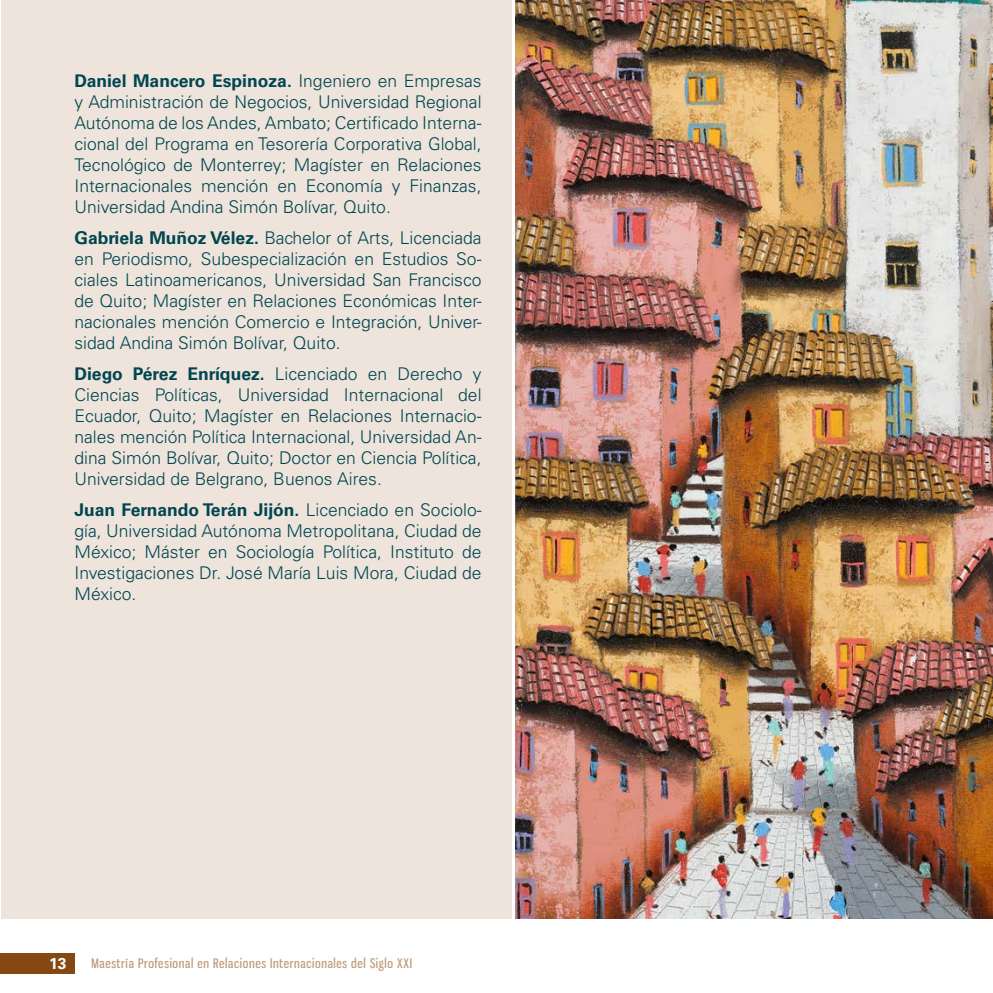
<style>
.page{position:relative;width:993px;height:993px;background:#fff}
.page>*{position:absolute;margin:0;border:0;box-sizing:border-box;transform-origin:0 0}
.t1{font:300 17.5px/21px "Univers LT Std";color:#004651;text-align:justify}
.t2{font:700 15.75px "Univers LT Std";color:#fff}
.t3{font:13.12px "Gnuolane Rg";letter-spacing:.05em;color:#be9976}
.s1{font-weight:700}
</style>
<div class="page">
<div style="left:0;top:952px;width:74px;height:21px;background:#854813"></div>
<div style="left:1px;top:0;width:510px;height:918px;background:#efe4db"></div>
<img style="left:515px;top:0;width:477px;height:918px">
<p class="t1" style="left:74px;top:70px;width:408px"><span class="s1">Daniel Mancero Espinoza.</span> Ingeniero en Empresas y Administración de Negocios, Universidad Regional Autónoma de los Andes, Ambato; Certificado Interna&shy;cional del Programa en Tesorería Corporativa Global, Tecnológico de Monterrey; Magíster en Relaciones Internacionales mención en Economía y Finanzas, Universidad Andina Simón Bolívar, Quito.</p>
<p class="t1" style="left:74px;top:227px;width:408px"><span class="s1">Gabriela Muñoz Vélez.</span> Bachelor of Arts, Licenciada en Periodismo, Subespecialización en Estudios So&shy;ciales Latinoamericanos, Universidad San Francisco de Quito; Magíster en Relaciones Económicas Inter&shy;nacionales mención Comercio e Integración, Univer&shy;sidad Andina Simón Bolívar, Quito.</p>
<p class="t1" style="left:74px;top:363px;width:408px"><span class="s1">Diego Pérez Enríquez.</span> Licenciado en Derecho y Ciencias Políticas, Universidad Internacional del Ecuador, Quito; Magíster en Relaciones Internacio&shy;nales mención Política Internacional, Universidad An&shy;dina Simón Bolívar, Quito; Doctor en Ciencia Política, Universidad de Belgrano, Buenos Aires.</p>
<p class="t1" style="left:74px;top:499px;width:408px"><span class="s1">Juan Fernando Terán Jijón.</span> Licenciado en Sociolo&shy;gía, Universidad Autónoma Metropolitana, Ciudad de México; Máster en Sociología Política, Instituto de Investigaciones Dr. José María Luis Mora, Ciudad de México.</p>
<p class="t2" style="left:49px;top:953px;width:19px">13</p>
<p class="t3" style="left:92px;top:954px;width:322px">Maestría Profesional en Relaciones Internacionales del Siglo XXI</p>
</div>
